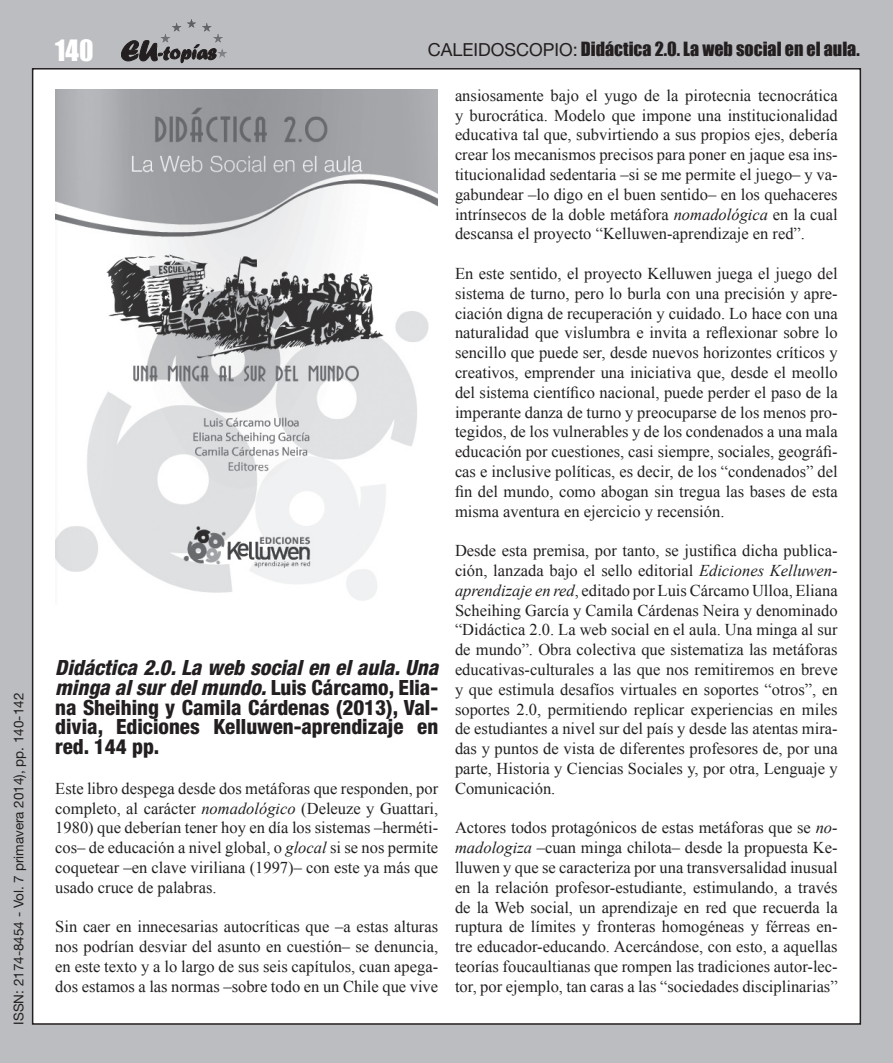
<style>
.page{position:relative;width:893px;height:1063px;background:#bcbdc0}
.page>*{position:absolute;margin:0;border:0;box-sizing:border-box;transform-origin:0 0}
.t1{font:27px "Impact";color:#fff}
.t2{font:800 condensed 21px/19.8px "Helvetica Neue";color:#231f20;text-align:justify}
.t3{font:18px "Impact";color:#231f20}
.t4{font:16.5px/19.8px "Times New Roman";color:#231f20;text-align:justify}
.t5{font:13.5px "Helvetica Neue";color:#231f20}
.s1{font-family:"Helvetica Neue"}
.s2{font-style:italic}
</style>
<div class="page">
<div style="left:33px;top:69px;width:827px;height:955px;background:#fff"></div>
<svg style="left:121px;top:40px;width:95px;height:23px"></svg>
<hr style="left:161px;top:19px;width:66px;height:1px;background:#58595b">
<hr style="left:161px;top:20px;width:66px;height:1px;background:#59595c">
<hr style="left:161px;top:21px;width:66px;height:1px;background:#5a5a5d">
<hr style="left:161px;top:22px;width:66px;height:1px;background:#5c5c5f">
<hr style="left:161px;top:23px;width:66px;height:1px;background:#5d5d60">
<hr style="left:161px;top:24px;width:66px;height:1px;background:#5f5f62">
<hr style="left:161px;top:25px;width:66px;height:1px;background:#606063">
<hr style="left:161px;top:26px;width:66px;height:1px;background:#626265">
<hr style="left:161px;top:27px;width:66px;height:1px;background:#636366">
<hr style="left:161px;top:28px;width:66px;height:1px;background:#646467">
<hr style="left:161px;top:29px;width:66px;height:1px;background:#656568">
<hr style="left:161px;top:30px;width:66px;height:1px;background:#666669">
<hr style="left:161px;top:31px;width:66px;height:1px;background:#67676a">
<hr style="left:161px;top:32px;width:66px;height:1px;background:#68686b">
<hr style="left:161px;top:33px;width:66px;height:1px;background:#696a6d">
<hr style="left:161px;top:34px;width:66px;height:1px;background:#6a6b6e">
<hr style="left:161px;top:35px;width:66px;height:1px;background:#6c6c6f">
<hr style="left:161px;top:36px;width:66px;height:1px;background:#6c6d70">
<hr style="left:161px;top:37px;width:66px;height:1px;background:#6e6f72">
<hr style="left:161px;top:38px;width:66px;height:1px;background:#6f7073">
<hr style="left:161px;top:39px;width:66px;height:1px;background:#707174">
<hr style="left:161px;top:40px;width:66px;height:1px;background:#717275">
<hr style="left:161px;top:41px;width:66px;height:1px;background:#727376">
<hr style="left:161px;top:42px;width:66px;height:1px;background:#737477">
<hr style="left:161px;top:43px;width:66px;height:1px;background:#747578">
<hr style="left:161px;top:44px;width:66px;height:1px;background:#75777a">
<hr style="left:161px;top:45px;width:66px;height:1px;background:#76787b">
<hr style="left:161px;top:46px;width:66px;height:1px;background:#78797c">
<hr style="left:161px;top:47px;width:66px;height:1px;background:#787a7d">
<hr style="left:161px;top:48px;width:66px;height:1px;background:#7a7c7f">
<hr style="left:161px;top:49px;width:66px;height:1px;background:#7b7d80">
<hr style="left:161px;top:50px;width:66px;height:1px;background:#7b7d80">
<hr style="left:161px;top:51px;width:66px;height:1px;background:#7d7f82">
<hr style="left:161px;top:52px;width:66px;height:1px;background:#7e8083">
<hr style="left:161px;top:53px;width:66px;height:1px;background:#7f8184">
<hr style="left:161px;top:54px;width:66px;height:1px;background:#818386">
<hr style="left:161px;top:55px;width:66px;height:1px;background:#818386">
<hr style="left:161px;top:56px;width:66px;height:1px;background:#828487">
<hr style="left:161px;top:57px;width:66px;height:1px;background:#848689">
<img style="left:55px;top:89px;width:383px;height:512px">
<p class="t5" style="left:11px;top:1025px;width:333px;rotate:-90deg">ISSN: 2174-8454 - Vol. 7 primavera 2014), pp. 140-142</p>
<h1 class="t1" style="left:55px;top:29px;width:40px">140</h1>
<p class="t3" style="left:428px;top:35px;width:433px"><span class="s1">CALEIDOSCOPIO:</span> Didáctica 2.0. La web social en el aula.</p>
<p class="t2" style="left:55px;top:657px;width:384px"><span class="s2">Didáctica 2.0. La web social en el aula. Una minga al sur del mundo.</span> Luis Cárcamo, Elia&shy;na Sheihing y Camila Cárdenas (2013), Val&shy;divia, Ediciones Kelluwen-aprendizaje en red. 144 pp.</p>
<p class="t4" style="left:55px;top:778px;width:384px">Este libro despega desde dos metáforas que responden, por completo, al carácter <span class="s2">nomadológico</span> (Deleuze y Guattari, 1980) que deberían tener hoy en día los sistemas –herméti&shy;cos– de educación a nivel global, o <span class="s2">glocal</span> si se nos permite coquetear –en clave viriliana (1997)– con este ya más que usado cruce de palabras.</p>
<p class="t4" style="left:55px;top:917px;width:384px">Sin caer en innecesarias autocríticas que –a estas alturas nos podrían desviar del asunto en cuestión– se denuncia, en este texto y a lo largo de sus seis capítulos, cuan apega&shy;dos estamos a las normas –sobre todo en un Chile que vive</p>
<p class="t4" style="left:455px;top:85px;width:384px">ansiosamente bajo el yugo de la pirotecnia tecnocrática y burocrática. Modelo que impone una institucionalidad educativa tal que, subvirtiendo a sus propios ejes, debería crear los mecanismos precisos para poner en jaque esa ins&shy;titucionalidad sedentaria –si se me permite el juego– y va&shy;gabundear –lo digo en el buen sentido– en los quehaceres intrínsecos de la doble metáfora <span class="s2">nomadológica</span> en la cual descansa el proyecto “Kelluwen-aprendizaje en red”.</p>
<p class="t4" style="left:455px;top:263px;width:384px">En este sentido, el proyecto Kelluwen juega el juego del sistema de turno, pero lo burla con una precisión y apre&shy;ciación digna de recuperación y cuidado. Lo hace con una naturalidad que vislumbra e invita a reflexionar sobre lo sencillo que puede ser, desde nuevos horizontes críticos y creativos, emprender una iniciativa que, desde el meollo del sistema científico nacional, puede perder el paso de la imperante danza de turno y preocuparse de los menos pro&shy;tegidos, de los vulnerables y de los condenados a una mala educación por cuestiones, casi siempre, sociales, geográfi&shy;cas e inclusive políticas, es decir, de los “condenados” del fin del mundo, como abogan sin tregua las bases de esta misma aventura en ejercicio y recensión.</p>
<p class="t4" style="left:455px;top:540px;width:384px">Desde esta premisa, por tanto, se justifica dicha publica&shy;ción, lanzada bajo el sello editorial <span class="s2">Ediciones Kelluwen&shy;aprendizaje en red</span>, editado por Luis Cárcamo Ulloa, Eliana Scheihing García y Camila Cárdenas Neira y denominado “Didáctica 2.0. La web social en el aula. Una minga al sur de mundo”. Obra colectiva que sistematiza las metáforas educativas-culturales a las que nos remitiremos en breve y que estimula desafíos virtuales en soportes “otros”, en soportes 2.0, permitiendo replicar experiencias en miles de estudiantes a nivel sur del país y desde las atentas mira&shy;das y puntos de vista de diferentes profesores de, por una parte, Historia y Ciencias Sociales y, por otra, Lenguaje y Comunicación.</p>
<p class="t4" style="left:455px;top:818px;width:384px">Actores todos protagónicos de estas metáforas que se <span class="s2">no&shy;madologiza</span> –cuan minga chilota– desde la propuesta Ke&shy;lluwen y que se caracteriza por una transversalidad inusual en la relación profesor-estudiante, estimulando, a través de la Web social, un aprendizaje en red que recuerda la ruptura de límites y fronteras homogéneas y férreas en&shy;tre educador-educando. Acercándose, con esto, a aquellas teorías foucaultianas que rompen las tradiciones autor-lec&shy;tor, por ejemplo, tan caras a las “sociedades disciplinarias”</p>
</div>
